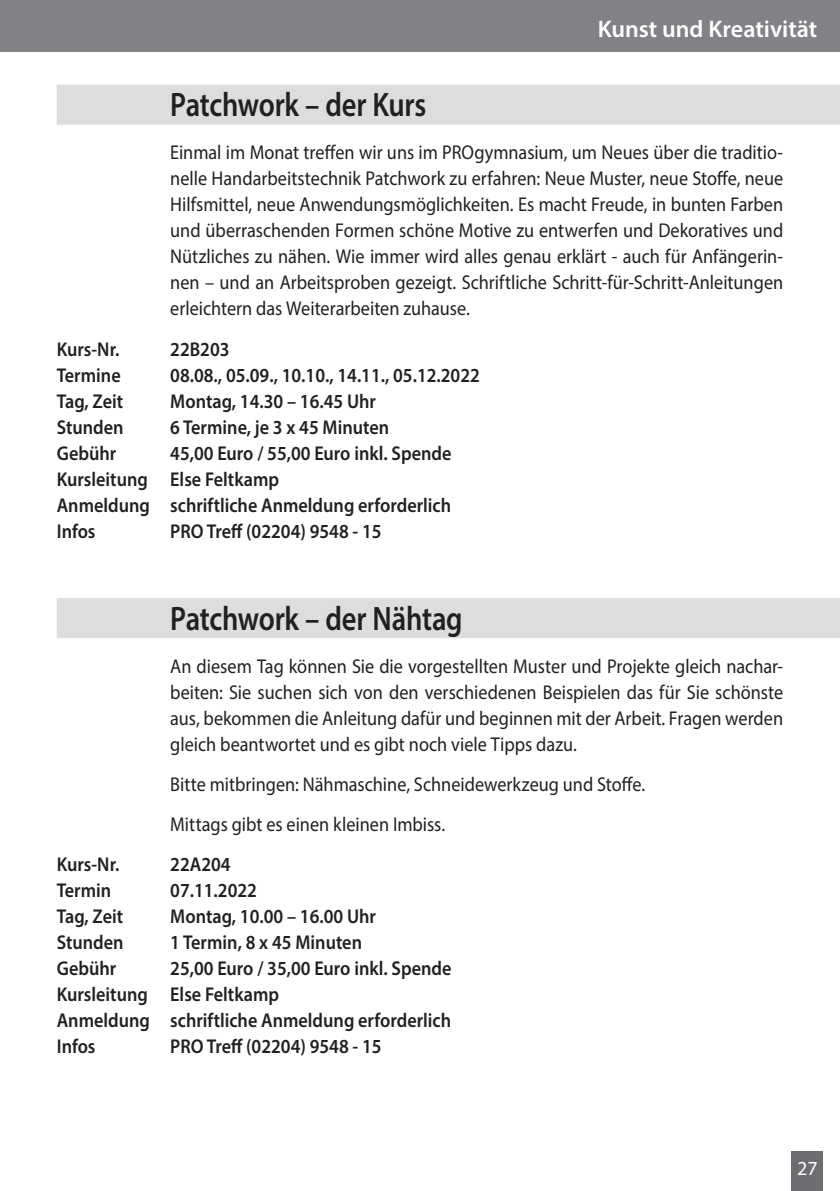
<style>
.page{position:relative;width:840px;height:1191px;background:#fff}
.page>*{position:absolute;margin:0;border:0;box-sizing:border-box;transform-origin:0 0}
.t1{font:600 34px "Myriad Pro";letter-spacing:-.01em;color:#231f20;scale:.84 1}
.t2{font:600 24px "Myriad Pro";color:#fff}
.t3{font:20px/26px "Myriad Pro";color:#231f20;text-align:justify;scale:.91 1}
.t4{font:600 20px/26px "Myriad Pro";color:#231f20;scale:.91 1}
.t5{font:20px "Myriad Pro";color:#fff}
</style>
<div class="page">
<div style="left:0;top:0;width:839px;height:51px;background:#808285"></div>
<div style="left:57px;top:85px;width:782px;height:40px;background:#dcdddf"></div>
<div style="left:57px;top:598px;width:782px;height:40px;background:#dcdddf"></div>
<div style="left:791px;top:1151px;width:31px;height:40px;background:#6c6d70"></div>
<p class="t2" style="left:597px;top:14px;width:221px">Kunst und Kreativität</p>
<h1 class="t1" style="left:170px;top:83px;width:306px">Patchwork – der Kurs</h1>
<p class="t3" style="left:170px;top:139px;width:674px">Einmal im Monat treffen wir uns im PROgymnasium, um Neues über die traditio&shy;nelle Handarbeitstechnik Patchwork zu erfahren: Neue Muster, neue Stoffe, neue Hilfsmittel, neue Anwendungsmöglichkeiten. Es macht Freude, in bunten Farben und überraschenden Formen schöne Motive zu entwerfen und Dekoratives und Nützliches zu nähen. Wie immer wird alles genau erklärt - auch für Anfängerin&shy;nen – und an Arbeitsproben gezeigt. Schriftliche Schritt-für-Schritt-Anleitungen erleichtern das Weiterarbeiten zuhause.</p>
<p class="t4" style="left:57px;top:335px;width:70px">Kurs-Nr.</p>
<p class="t4" style="left:170px;top:335px;width:67px">22B203</p>
<p class="t4" style="left:57px;top:361px;width:72px">Termine</p>
<p class="t4" style="left:170px;top:361px;width:341px">08.08., 05.09., 10.10., 14.11., 05.12.2022</p>
<p class="t4" style="left:57px;top:387px;width:74px">Tag, Zeit</p>
<p class="t4" style="left:170px;top:387px;width:227px">Montag, 14.30 – 16.45 Uhr</p>
<p class="t4" style="left:57px;top:413px;width:75px">Stunden</p>
<p class="t4" style="left:170px;top:413px;width:242px">6 Termine, je 3 x 45 Minuten</p>
<p class="t4" style="left:57px;top:439px;width:67px">Gebühr</p>
<p class="t4" style="left:57px;top:439px;width:435px;text-indent:113px">45,00 Euro / 55,00 Euro inkl. Spende<br>Kursleitung Else Feltkamp<br>Anmeldung schriftliche Anmeldung erforderlich<br>Infos</p>
<p class="t4" style="left:170px;top:517px;width:233px">PRO Treff (02204) 9548 - 15</p>
<h1 class="t1" style="left:170px;top:596px;width:349px">Patchwork – der Nähtag</h1>
<p class="t3" style="left:170px;top:652px;width:674px">An diesem Tag können Sie die vorgestellten Muster und Projekte gleich nachar&shy;beiten: Sie suchen sich von den verschiedenen Beispielen das für Sie schönste aus, bekommen die Anleitung dafür und beginnen mit der Arbeit. Fragen werden gleich beantwortet und es gibt noch viele Tipps dazu.</p>
<p class="t3" style="left:170px;top:763px;width:523px;line-height:40.2px">Bitte mitbringen: Nähmaschine, Schneidewerkzeug und Stoffe.<br>Mittags gibt es einen kleinen Imbiss.</p>
<p class="t4" style="left:57px;top:851px;width:70px">Kurs-Nr.</p>
<p class="t4" style="left:170px;top:851px;width:68px">22A204</p>
<p class="t4" style="left:57px;top:877px;width:61px">Termin</p>
<p class="t4" style="left:170px;top:877px;width:97px">07.11.2022</p>
<p class="t4" style="left:57px;top:903px;width:74px">Tag, Zeit</p>
<p class="t4" style="left:170px;top:903px;width:227px">Montag, 10.00 – 16.00 Uhr</p>
<p class="t4" style="left:57px;top:929px;width:75px">Stunden</p>
<p class="t4" style="left:170px;top:929px;width:212px">1 Termin, 8 x 45 Minuten</p>
<p class="t4" style="left:57px;top:955px;width:67px">Gebühr</p>
<p class="t4" style="left:57px;top:955px;width:435px;text-indent:113px">25,00 Euro / 35,00 Euro inkl. Spende<br>Kursleitung Else Feltkamp<br>Anmeldung schriftliche Anmeldung erforderlich<br>Infos</p>
<p class="t4" style="left:170px;top:1033px;width:233px">PRO Treff (02204) 9548 - 15</p>
<p class="t5" style="left:796px;top:1155px;width:22px">27</p>
</div>
